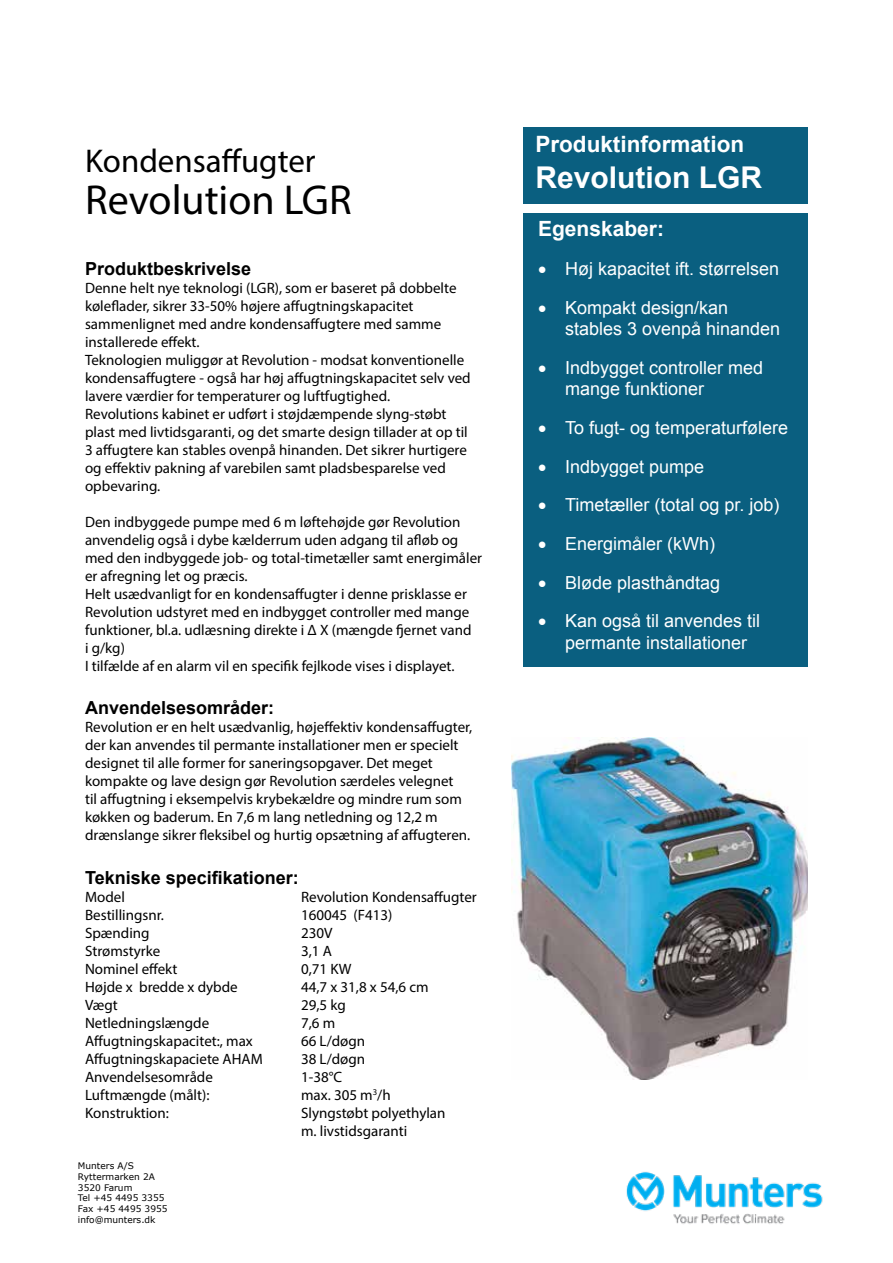
<style>
.page{position:relative;width:893px;height:1263px;background:#fff}
.page>*{position:absolute;margin:0;border:0;box-sizing:border-box;transform-origin:0 0}
.t1{font:42px "Myriad Pro";color:#000}
.t2{font:33px "Myriad Pro";color:#000}
.t3{font:700 30px "Arial";color:#fff}
.t4{font:700 22.5px "Arial";color:#fff}
.t5{font:700 21px "Arial";color:#fff}
.t6{font:18px/21.6px "Arial";color:#fff}
.t7{font:700 18px "Arial";color:#000}
.t8{font:15px/18px "Myriad Pro";color:#000}
.t9{font:9px/10.8px "Verdana";color:#000}
</style>
<div class="page">
<div style="left:523px;top:213px;width:285px;height:453px;background:#0a5f80"></div>
<div style="left:523px;top:128px;width:285px;height:76px;background:#0a5f80"></div>
<img style="left:626px;top:1172px;width:197px;height:52px">
<img style="left:512px;top:738px;width:296px;height:341px">
<h2 class="t2" style="left:85px;top:140px;width:232px">Kondensaffugter</h2>
<h1 class="t1" style="left:85px;top:174px;width:268px">Revolution LGR</h1>
<p class="t7" style="left:85px;top:257px;width:168px">Produktbeskrivelse</p>
<p class="t8" style="left:85px;top:279px;width:387px">Denne helt nye teknologi (LGR), som er baseret på dobbelte køleflader, sikrer 33-50% højere affugtningskapacitet sammenlignet med andre kondensaffugtere med samme installerede effekt.<br>Teknologien muliggør at Revolution - modsat konventionelle kondensaffugtere - også har høj affugtningskapacitet selv ved lavere værdier for temperaturer og luftfugtighed.<br>Revolutions kabinet er udført i støjdæmpende slyng-støbt plast med livtidsgaranti, og det smarte design tillader at op til 3 affugtere kan stables ovenpå hinanden. Det sikrer hurtigere og effektiv pakning af varebilen samt pladsbesparelse ved opbevaring.</p>
<p class="t8" style="left:85px;top:513px;width:399px">Den indbyggede pumpe med 6 m løftehøjde gør Revolution anvendelig også i dybe kælderrum uden adgang til afløb og med den indbyggede job- og total-timetæller samt energimåler er afregning let og præcis.<br>Helt usædvanligt for en kondensaffugter i denne prisklasse er Revolution udstyret med en indbygget controller med mange funktioner, bl.a. udlæsning direkte i ∆ X (mængde fjernet vand<br>i g/kg)<br>I tilfælde af en alarm vil en specifik fejlkode vises i displayet.</p>
<p class="t7" style="left:85px;top:696px;width:191px">Anvendelsesområder:</p>
<p class="t8" style="left:85px;top:718px;width:389px">Revolution er en helt usædvanlig, højeffektiv kondensaffugter, der kan anvendes til permante installationer men er specielt designet til alle former for saneringsopgaver. Det meget kompakte og lave design gør Revolution særdeles velegnet<br>til affugtning i eksempelvis krybekældre og mindre rum som køkken og baderum. En 7,6 m lang netledning og 12,2 m drænslange sikrer fleksibel og hurtig opsætning af affugteren.</p>
<p class="t7" style="left:85px;top:865px;width:215px">Tekniske specifikationer:</p>
<p class="t8" style="left:85px;top:887px;width:41px">Model</p>
<p class="t8" style="left:301px;top:887px;width:177px">Revolution Kondensaffugter</p>
<p class="t8" style="left:85px;top:905px;width:80px">Bestillingsnr.</p>
<p class="t8" style="left:301px;top:905px;width:93px">160045 (F413)</p>
<p class="t8" style="left:85px;top:923px;width:66px">Spænding</p>
<p class="t8" style="left:301px;top:923px;width:33px">230V</p>
<p class="t8" style="left:85px;top:941px;width:77px">Strømstyrke</p>
<p class="t8" style="left:301px;top:941px;width:32px">3,1 A</p>
<p class="t8" style="left:85px;top:959px;width:94px">Nominel effekt</p>
<p class="t8" style="left:301px;top:959px;width:52px">0,71 KW</p>
<p class="t8" style="left:85px;top:977px;width:154px">Højde x bredde x dybde</p>
<p class="t8" style="left:301px;top:977px;width:129px">44,7 x 31,8 x 54,6 cm</p>
<p class="t8" style="left:85px;top:995px;width:34px">Vægt</p>
<p class="t8" style="left:301px;top:995px;width:46px">29,5 kg</p>
<p class="t8" style="left:85px;top:1013px;width:126px">Netledningslængde</p>
<p class="t8" style="left:301px;top:1013px;width:36px">7,6 m</p>
<p class="t8" style="left:85px;top:1031px;width:169px">Affugtningskapacitet:, max</p>
<p class="t8" style="left:301px;top:1031px;width:66px">66 L/døgn</p>
<p class="t8" style="left:85px;top:1049px;width:179px">Affugtningskapaciete AHAM</p>
<p class="t8" style="left:301px;top:1049px;width:66px">38 L/døgn</p>
<p class="t8" style="left:85px;top:1067px;width:129px">Anvendelsesområde</p>
<p class="t8" style="left:301px;top:1067px;width:43px">1-38°C</p>
<p class="t8" style="left:85px;top:1085px;width:126px">Luftmængde (målt):</p>
<p class="t8" style="left:301px;top:1085px;width:91px">max. 305 m<sup>3</sup>/h</p>
<p class="t8" style="left:85px;top:1103px;width:85px">Konstruktion:</p>
<p class="t8" style="left:301px;top:1103px;width:146px">Slyngstøbt polyethylan m. livstidsgaranti</p>
<p class="t9" style="left:78px;top:1160px;width:91px">Munters A/S<br>Ryttermarken 2A<br>3520 Farum<br>Tel +45 4495 3355<br>Fax +45 4495 3955 info@munters.dk</p>
<h3 class="t4" style="left:535px;top:129px;width:210px">Produktinformation</h3>
<h3 class="t3" style="left:535px;top:158px;width:228px">Revolution LGR</h3>
<h3 class="t5" style="left:538px;top:215px;width:128px">Egenskaber:</h3>
<p class="t6" style="left:538px;top:258px;width:243px">• Høj kapacitet ift. størrelsen</p>
<p class="t6" style="left:565px;top:297px;width:217px;text-indent:-27px">• Kompakt design/kan stables 3 ovenpå hinanden</p>
<p class="t6" style="left:565px;top:357px;width:200px;text-indent:-27px">• Indbygget controller med mange funktioner</p>
<p class="t6" style="left:538px;top:417px;width:252px">• To fugt- og temperaturfølere</p>
<p class="t6" style="left:538px;top:456px;width:168px">• Indbygget pumpe</p>
<p class="t6" style="left:538px;top:494px;width:243px">• Timetæller (total og pr. job)</p>
<p class="t6" style="left:538px;top:533px;width:179px">• Energimåler (kWh)</p>
<p class="t6" style="left:538px;top:572px;width:184px">• Bløde plasthåndtag</p>
<p class="t6" style="left:565px;top:610px;width:197px;text-indent:-27px">• Kan også til anvendes til permante installationer</p>
</div>
